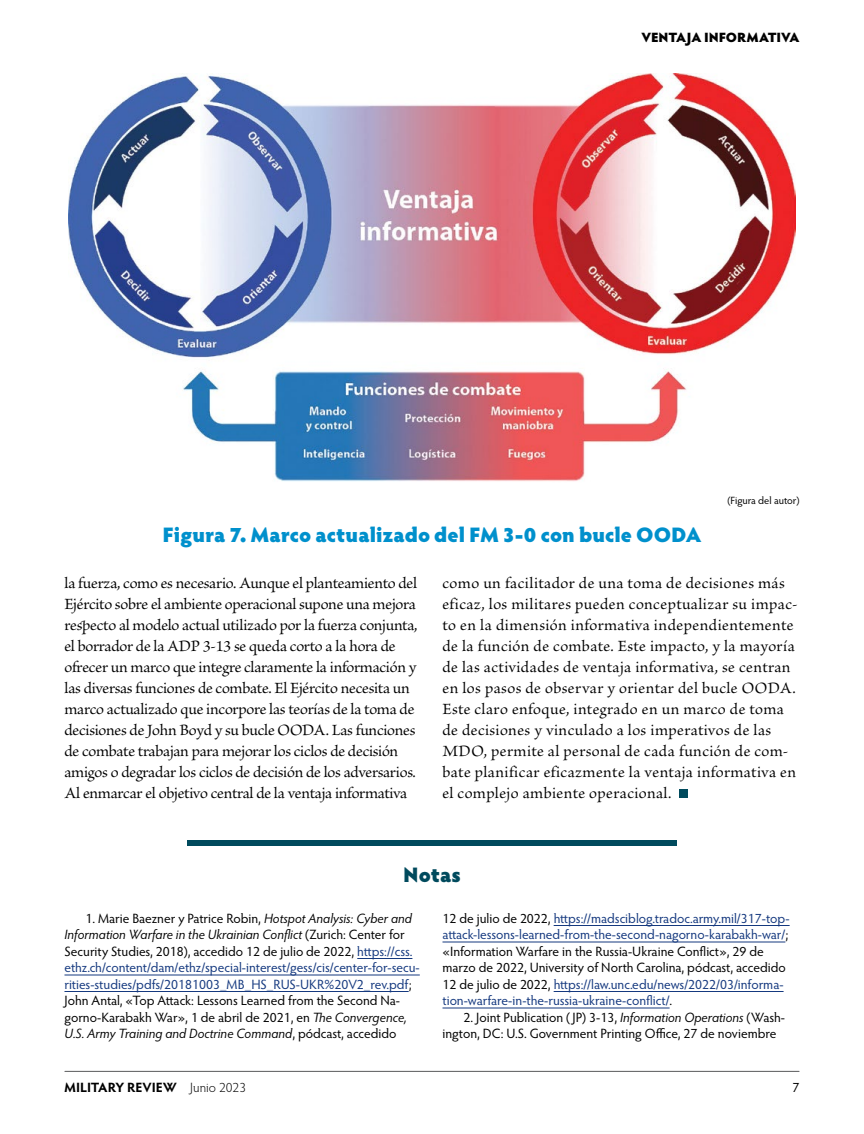
<style>
.page{position:relative;width:864px;height:1134px;background:#fff}
.page>*{position:absolute;margin:0;border:0;box-sizing:border-box;transform-origin:0 0}
.figure-title{font:900 21px "Hypatia Sans Pro";color:#0090cc}
.endnote-header{font:900 21px "Hypatia Sans Pro";letter-spacing:.005em;color:#004a5d}
.body{font:16.5px/21px "Brioso Pro";letter-spacing:-.005em;color:#000}
.body-2{font:16.5px/21px "Brioso Pro";letter-spacing:.025em;color:#000}
.endnote{font:13.5px/16.5px "Hypatia Sans Pro";color:#000}
.endnote-2{font:13.5px/16.5px "Hypatia Sans Pro";color:#15397f}
.t1{font:700 13.5px "Hypatia Sans Pro";letter-spacing:-.005em;color:#000}
.t2{font:900 13.5px "Hypatia Sans Pro";letter-spacing:-.005em;color:#000}
.photocredit{font:10.5px "Hypatia Sans Pro";letter-spacing:-.005em;color:#000}
.s1{font-style:italic}
.s2{color:#15397f}
.s3{color:#000}
.s4{font-weight:300}
</style>
<div class="page">
<hr style="left:65px;top:1071px;width:734px;height:1px;background:#58595b">
<img style="left:69px;top:73px;width:726px;height:409px">
<div style="left:187px;top:840px;width:490px;height:6px;background:#004a5d"></div>
<hr style="left:357px;top:958px;width:55px;height:1px;background:#15397f">
<hr style="left:64px;top:975px;width:356px;height:1px;background:#15397f">
<hr style="left:64px;top:991px;width:345px;height:1px;background:#15397f">
<hr style="left:554px;top:925px;width:236px;height:1px;background:#15397f">
<hr style="left:442px;top:942px;width:343px;height:1px;background:#15397f">
<hr style="left:554px;top:991px;width:230px;height:1px;background:#15397f">
<hr style="left:442px;top:1008px;width:228px;height:1px;background:#15397f">
<div style="left:679px;top:789px;width:9px;height:9px;background:#004a5d"></div>
<p class="t2" style="left:641px;top:27px;width:160px">VENTAJA INFORMATIVA</p>
<h4 class="figure-title" style="left:163px;top:519px;width:540px">Figura 7. Marco actualizado del FM 3-0 con bucle OODA</h4>
<p class="photocredit" style="left:727px;top:494px;width:74px">(Figura del autor)</p>
<p class="body" style="left:64px;top:573px;width:355px">la fuerza, como es necesario. Aunque el planteamiento del Ejército sobre el ambiente operacional supone una mejora respecto al modelo actual utilizado por la fuerza conjunta, el borrador de la ADP 3-13 se queda corto a la hora de ofrecer un marco que integre claramente la información y las diversas funciones de combate. El Ejército necesita un marco actualizado que incorpore las teorías de la toma de decisiones de John Boyd y su bucle OODA. Las funciones de combate trabajan para mejorar los ciclos de decisión amigos o degradar los ciclos de decisión de los adversarios.<br>Al enmarcar el objetivo central de la ventaja informativa</p>
<p class="body-2" style="left:442px;top:573px;width:357px">como un facilitador de una toma de decisiones más eficaz, los militares pueden conceptualizar su impac&shy;to en la dimensión informativa independientemente de la función de combate. Este impacto, y la mayoría de las actividades de ventaja informativa, se centran en los pasos de observar y orientar del bucle OODA.<br>Este claro enfoque, integrado en un marco de toma de decisiones y vinculado a los imperativos de las MDO, permite al personal de cada función de com&shy;bate planificar eficazmente la ventaja informativa en el complejo ambiente operacional.</p>
<h3 class="endnote-header" style="left:403px;top:859px;width:59px">Notas</h3>
<p class="endnote" style="left:64px;top:909px;width:357px;text-indent:21px">1. Marie Baezner y Patrice Robin, <span class="s1">Hotspot Analysis: Cyber and Information Warfare in the Ukrainian Conflict</span> (Zurich: Center for Security Studies, 2018), accedido 12 de julio de 2022, <span class="s2">https://css. ethz.ch/content/dam/ethz/special-interest/gess/cis/center-for-secu&shy;rities-studies/pdfs/20181003_MB_HS_RUS-UKR%20V2_rev.pdf</span>; John Antal, «Top Attack: Lessons Learned from the Second Na&shy;gorno-Karabakh War», 1 de abril de 2021, en <span class="s1">The Convergence, U.S. Army Training and Doctrine Command</span>, pódcast, accedido</p>
<p class="endnote-2" style="left:442px;top:909px;width:349px"><span class="s3">12 de julio de 2022,</span> https://madsciblog.tradoc.army.mil/317-top&shy;attack-lessons-learned-from-the-second-nagorno-karabakh-war/<span class="s3">; «Information Warfare in the Russia-Ukraine Conflict», 29 de marzo de 2022, University of North Carolina, pódcast, accedido 12 de julio de 2022,</span> https://law.unc.edu/news/2022/03/informa&shy;tion-warfare-in-the-russia-ukraine-conflict/<span class="s3">.</span></p>
<p class="endnote" style="left:442px;top:1008px;width:344px;text-indent:21px">2. Joint Publication ( JP) 3-13, <span class="s1">Information Operations</span> (Wash&shy;ington, DC: U.S. Government Printing Office, 27 de noviembre</p>
<p class="t1" style="left:64px;top:1078px;width:183px">MILITARY REVIEW <span class="s4">Junio 2023</span></p>
<p class="endnote" style="left:793px;top:1079px;width:8px">7</p>
</div>
